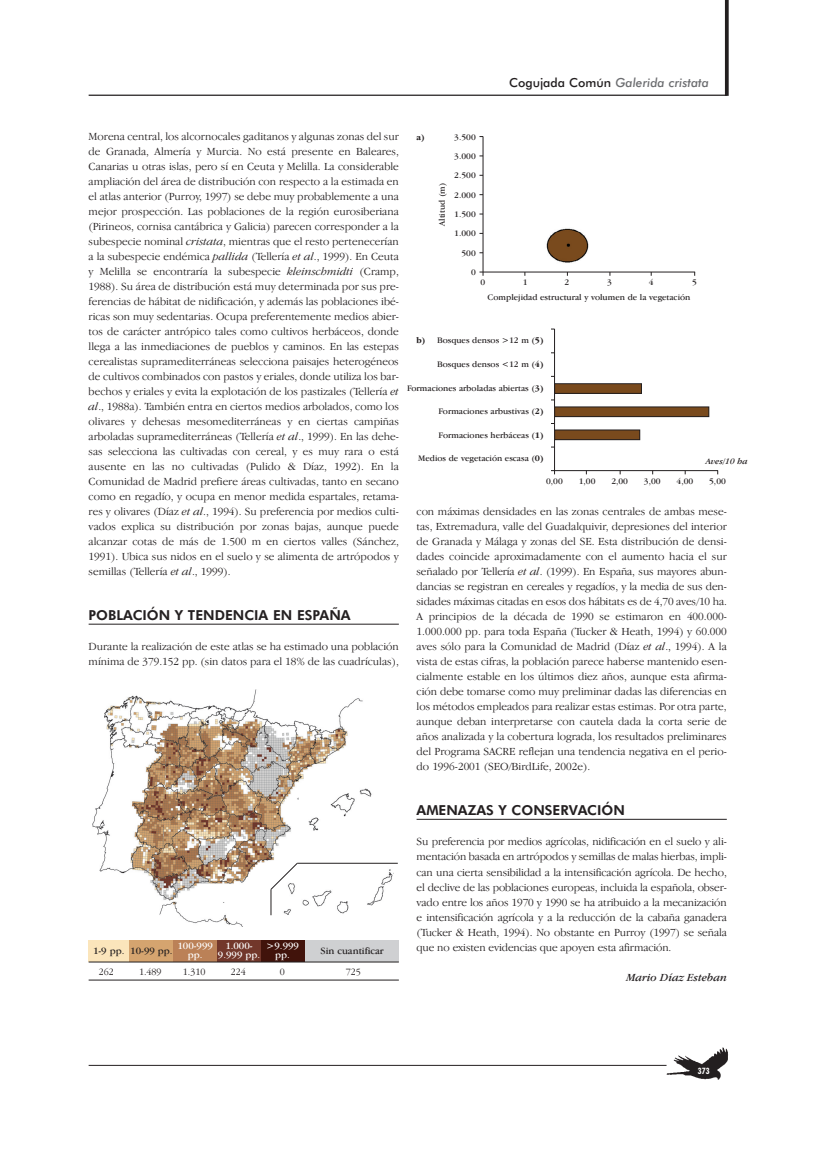
<style>
.page{position:relative;width:819px;height:1156px;background:#fff}
.page>*{position:absolute;margin:0;border:0;box-sizing:border-box;transform-origin:0 0}
.t1{font:800 13.75px "Futura BT";color:#231f20}
.t2{font:italic 500 12.5px "Futura BT";color:#6c6d70}
.t3{font:300 11.25px/15px "Garamond IT Cby BT";color:#231f20;text-align:justify}
.t4{font:italic 11.25px "Garamond IT Cby BT";color:#231f20}
.t5{font:10px/8.8px "Garamond IT Cby BT";color:#fff;text-align:center}
.t6{font:10px "Garamond IT Cby BT";color:#231f20}
.t7{font:300 10px "Garamond IT Cby BT";color:#231f20}
.t8{font:8.75px "Garamond IT Cby BT";color:#231f20}
.t9{font:italic 8.75px "Garamond IT Cby BT";color:#231f20}
.t10{font:700 8.75px "Garamond IT Cby BT";color:#231f20}
.t11{font:700 condensed 8.75px "Futura BT";color:#fff}
.s1{font-style:normal;color:#231f20}
.s2{font-style:italic}
.s3{font-weight:700}
</style>
<div class="page">
<div style="left:89px;top:940px;width:310px;height:21px;background:#cfd0d2"></div>
<div style="left:89px;top:940px;width:215px;height:21px;background:#41130b"></div>
<div style="left:89px;top:940px;width:171px;height:21px;background:#72372b"></div>
<div style="left:89px;top:940px;width:127px;height:21px;background:#bb8157"></div>
<div style="left:89px;top:940px;width:84px;height:21px;background:#d5a46f"></div>
<div style="left:89px;top:940px;width:40px;height:21px;background:#fbe5bb"></div>
<hr style="left:89px;top:961px;width:310px;height:1px;background:#231f20">
<hr style="left:89px;top:979px;width:310px;height:1px;background:#231f20">
<img style="left:92px;top:689px;width:301px;height:237px">
<svg style="left:270px;top:862px;width:28px;height:53px"></svg>
<hr style="left:297px;top:862px;width:101px;height:1px;background:#231f20">
<hr style="left:89px;top:1064px;width:577px;height:1px;background:#231f20">
<img style="left:663px;top:1047px;width:65px;height:33px">
<hr style="left:89px;top:623px;width:310px;height:1px;background:#231f20">
<hr style="left:416px;top:818px;width:310px;height:1px;background:#231f20">
<hr style="left:725px;top:0;width:3px;height:96px;background:#231f20">
<hr style="left:89px;top:95px;width:637px;height:1px;background:#231f20">
<img style="left:546px;top:228px;width:43px;height:24px">
<hr style="left:551px;top:470px;width:167px;height:1px;background:#231f20">
<hr style="left:554px;top:329px;width:1px;height:145px;background:#231f20">
<div style="left:554px;top:407px;width:154px;height:9px;background:#794a1d"></div>
<div style="left:554px;top:406px;width:155px;height:11px;border:1px solid #231f20"></div>
<svg style="left:479px;top:252px;width:216px;height:188px"></svg>
<hr style="left:482px;top:136px;width:1px;height:140px;background:#231f20">
<p class="t2" style="left:509px;top:78px;width:201px"><span class="s1">Cogujada Común</span> Galerida cristata</p>
<p class="t3" style="left:89px;top:130px;width:312px">Morena central, los alcornocales gaditanos y algunas zonas del sur de Granada, Almería y Murcia. No está presente en Baleares, Canarias u otras islas, pero sí en Ceuta y Melilla. La considerable ampliación del área de distribución con respecto a la estimada en el atlas anterior (Purroy, 1997) se debe muy probablemente a una mejor prospección. Las poblaciones de la región eurosiberiana (Pirineos, cornisa cantábrica y Galicia) parecen corresponder a la subespecie nominal <span class="s2">cristata</span>, mientras que el resto pertenecerían a la subespecie endémica <span class="s2">pallida</span> (Tellería <span class="s2">et al</span>., 1999). En Ceuta y Melilla se encontraría la subespecie <span class="s2">kleinschmidti</span> (Cramp, 1988). Su área de distribución está muy determinada por sus pre&shy;ferencias de hábitat de nidificación, y además las poblaciones ibé&shy;ricas son muy sedentarias. Ocupa preferentemente medios abier&shy;tos de carácter antrópico tales como cultivos herbáceos, donde llega a las inmediaciones de pueblos y caminos. En las estepas cerealistas supramediterráneas selecciona paisajes heterogéneos de cultivos combinados con pastos y eriales, donde utiliza los bar&shy;bechos y eriales y evita la explotación de los pastizales (Tellería <span class="s2">et al</span>., 1988a). También entra en ciertos medios arbolados, como los olivares y dehesas mesomediterráneas y en ciertas campiñas arboladas supramediterráneas (Tellería <span class="s2">et al</span>., 1999). En las dehe&shy;sas selecciona las cultivadas con cereal, y es muy rara o está ausente en las no cultivadas (Pulido &amp; Díaz, 1992). En la Comunidad de Madrid prefiere áreas cultivadas, tanto en secano como en regadío, y ocupa en menor medida espartales, retama&shy;res y olivares (Díaz <span class="s2">et al</span>., 1994). Su preferencia por medios culti&shy;vados explica su distribución por zonas bajas, aunque puede alcanzar cotas de más de 1.500 m en ciertos valles (Sánchez, 1991). Ubica sus nidos en el suelo y se alimenta de artrópodos y semillas (Tellería <span class="s2">et al</span>., 1999).</p>
<p class="t1" style="left:89px;top:609px;width:263px">POBLACIÓN Y TENDENCIA EN ESPAÑA</p>
<p class="t3" style="left:89px;top:640px;width:312px">Durante la realización de este atlas se ha estimado una población mínima de 379.152 pp. (sin datos para el 18% de las cuadrículas),</p>
<p class="t6" style="left:93px;top:946px;width:81px">1-9 pp. 10-99 pp.</p>
<p class="t5" style="left:177px;top:941px;width:37px">100-999 pp.</p>
<p class="t5" style="left:218px;top:941px;width:44px">1.000-<br>9.999 pp.</p>
<p class="t5" style="left:266px;top:941px;width:34px">&gt;9.999 pp.</p>
<p class="t6" style="left:320px;top:946px;width:65px">Sin cuantificar</p>
<p class="t7" style="left:99px;top:967px;width:17px">262</p>
<p class="t7" style="left:139px;top:967px;width:24px">1.489</p>
<p class="t7" style="left:183px;top:967px;width:24px">1.310</p>
<p class="t7" style="left:231px;top:967px;width:17px">224</p>
<p class="t7" style="left:280px;top:967px;width:7px">0</p>
<p class="t7" style="left:346px;top:967px;width:17px">725</p>
<p class="t10" style="left:416px;top:133px;width:10px">a)</p>
<p class="t8" style="left:454px;top:133px;width:23px">3.500</p>
<p class="t8" style="left:454px;top:153px;width:23px">3.000</p>
<p class="t8" style="left:454px;top:172px;width:23px">2.500</p>
<p class="t8" style="left:438px;top:226px;width:44px;rotate:-90deg">Altitud (m)</p>
<p class="t8" style="left:454px;top:191px;width:23px">2.000</p>
<p class="t8" style="left:454px;top:211px;width:23px">1.500</p>
<p class="t8" style="left:454px;top:230px;width:23px">1.000</p>
<p class="t8" style="left:461px;top:249px;width:16px">500</p>
<p class="t8" style="left:471px;top:269px;width:6px">0</p>
<p class="t8" style="left:480px;top:279px;width:6px">0</p>
<p class="t8" style="left:522px;top:279px;width:6px">1</p>
<p class="t8" style="left:564px;top:279px;width:6px">2</p>
<p class="t8" style="left:607px;top:279px;width:6px">3</p>
<p class="t8" style="left:648px;top:279px;width:6px">4</p>
<p class="t8" style="left:692px;top:279px;width:6px">5</p>
<p class="t8" style="left:487px;top:294px;width:204px">Complejidad estructural y volumen de la vegetación</p>
<p class="t10" style="left:416px;top:336px;width:10px">b)</p>
<p class="t8" style="left:437px;top:337px;width:108px">Bosques densos &gt;12 m (<span class="s3">5)</span></p>
<p class="t8" style="left:437px;top:361px;width:108px">Bosques densos &lt;12 m (<span class="s3">4)</span></p>
<p class="t8" style="left:407px;top:384px;width:138px">Formaciones arboladas abiertas (<span class="s3">3)</span></p>
<p class="t8" style="left:438px;top:408px;width:107px">Formaciones arbustivas (<span class="s3">2)</span></p>
<p class="t8" style="left:438px;top:431px;width:106px">Formaciones herbáceas (<span class="s3">1)</span></p>
<p class="t8" style="left:418px;top:455px;width:127px">Medios de vegetación escasa (<span class="s3">0)</span></p>
<p class="t9" style="left:705px;top:457px;width:43px">Aves/10 ha</p>
<p class="t8" style="left:546px;top:477px;width:18px">0,00</p>
<p class="t8" style="left:578px;top:477px;width:18px">1,00</p>
<p class="t8" style="left:611px;top:477px;width:18px">2,00</p>
<p class="t8" style="left:644px;top:477px;width:18px">3,00</p>
<p class="t8" style="left:676px;top:477px;width:18px">4,00</p>
<p class="t8" style="left:709px;top:477px;width:18px">5,00</p>
<p class="t3" style="left:416px;top:505px;width:312px">con máximas densidades en las zonas centrales de ambas mese&shy;tas, Extremadura, valle del Guadalquivir, depresiones del interior de Granada y Málaga y zonas del SE. Esta distribución de densi&shy;dades coincide aproximadamente con el aumento hacia el sur señalado por Tellería <span class="s2">et al</span>. (1999). En España, sus mayores abun&shy;dancias se registran en cereales y regadíos, y la media de sus den&shy;sidades máximas citadas en esos dos hábitats es de 4,70 aves/10 ha.<br>A principios de la década de 1990 se estimaron en 400.000- 1.000.000 pp. para toda España (Tucker &amp; Heath, 1994) y 60.000 aves sólo para la Comunidad de Madrid (Díaz <span class="s2">et al</span>., 1994). A la vista de estas cifras, la población parece haberse mantenido esen&shy;cialmente estable en los últimos diez años, aunque esta afirma&shy;ción debe tomarse como muy preliminar dadas las diferencias en los métodos empleados para realizar estas estimas. Por otra parte, aunque deban interpretarse con cautela dada la corta serie de años analizada y la cobertura lograda, los resultados preliminares del Programa SACRE reflejan una tendencia negativa en el perio&shy;do 1996-2001 (SEO/BirdLife, 2002e).</p>
<p class="t1" style="left:416px;top:804px;width:210px">AMENAZAS Y CONSERVACIÓN</p>
<p class="t3" style="left:416px;top:835px;width:312px">Su preferencia por medios agrícolas, nidificación en el suelo y ali&shy;mentación basada en artrópodos y semillas de malas hierbas, impli&shy;can una cierta sensibilidad a la intensificación agrícola. De hecho, el declive de las poblaciones europeas, incluida la española, obser&shy;vado entre los años 1970 y 1990 se ha atribuido a la mecanización e intensificación agrícola y a la reducción de la cabaña ganadera (Tucker &amp; Heath, 1994). No obstante en Purroy (1997) se señala que no existen evidencias que apoyen esta afirmación.</p>
<p class="t4" style="left:626px;top:972px;width:102px">Mario Díaz Esteban</p>
<p class="t11" style="left:698px;top:1066px;width:13px">373</p>
</div>
